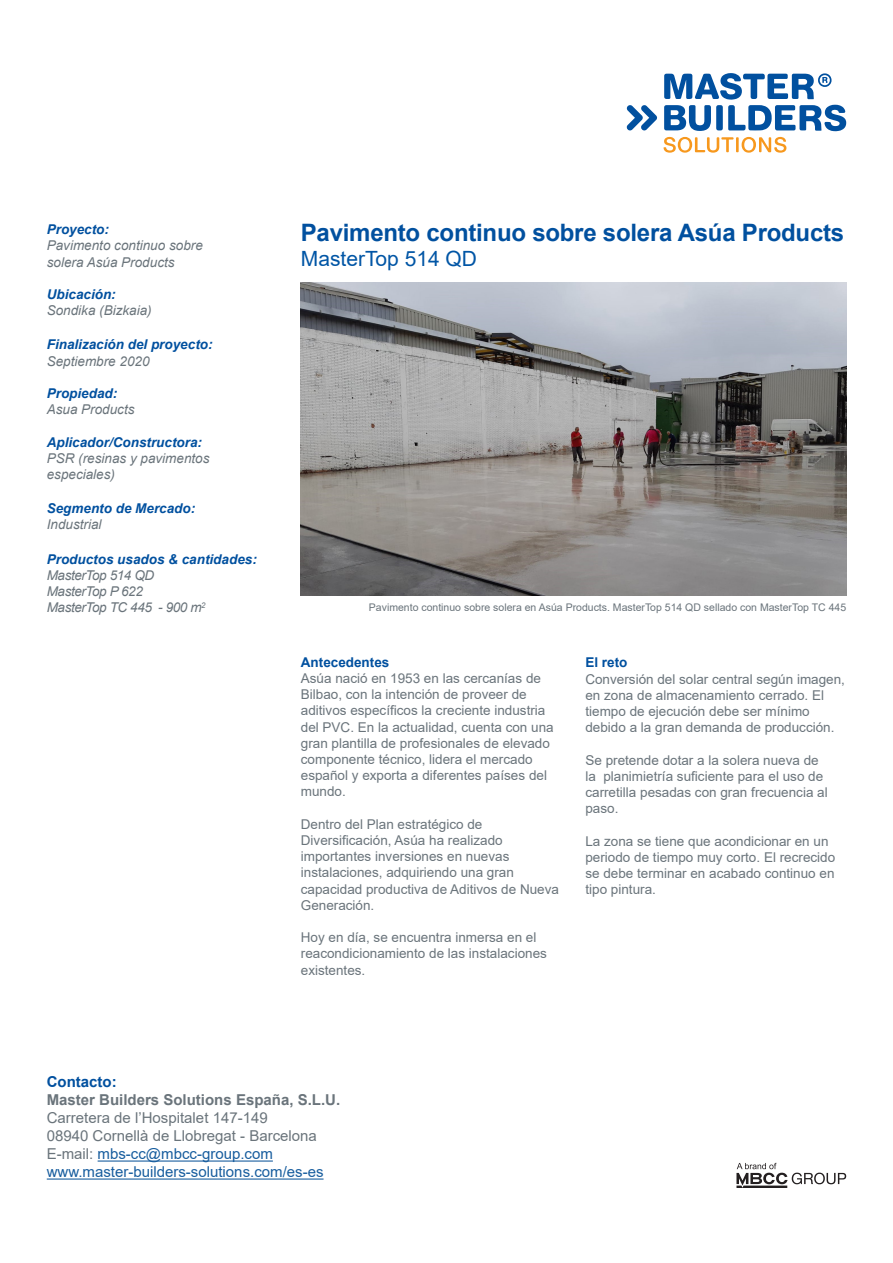
<style>
.page{position:relative;width:893px;height:1263px;background:#fff}
.page>*{position:absolute;margin:0;border:0;box-sizing:border-box;transform-origin:0 0}
.titular{font:700 24px "Arial";letter-spacing:-.01em;color:#01509f}
.subtitular{font:21px "Arial";color:#0155a5}
.t1{font:15px "Arial";color:#175d9e}
.t2{font:15px "Arial";color:#6a747b}
.t3{font:700 15px "Arial";color:#6a747b}
.t4{font:700 15px "Arial";color:#01509f}
.t5{font:13.5px/16.2px "Arial";color:#6a747b}
.Informacio{font:italic 13.5px/16.2px "Arial";color:#6a747b}
.Informacio_Titular{font:italic 700 13.5px "Arial";color:#01509f}
.Informacio-2{font:italic 13.5px "Arial";letter-spacing:-.03em;color:#6a747b}
.Apartats{font:700 13.5px "Arial";color:#01509f}
.peu_de_foto{font:10.5px "Arial";color:#6a747b}
.s1{color:#6a747b}
</style>
<div class="page">
<hr style="left:98px;top:1160px;width:175px;height:1px;background:#175d9e">
<hr style="left:47px;top:1178px;width:277px;height:1px;background:#175d9e">
<svg style="left:627px;top:105px;width:30px;height:25px"></svg>
<svg style="left:664px;top:73px;width:182px;height:58px"></svg>
<svg style="left:663px;top:137px;width:123px;height:16px"></svg>
<svg style="left:736px;top:1163px;width:110px;height:25px"></svg>
<img style="left:301px;top:283px;width:545px;height:313px">
<p class="Informacio_Titular" style="left:47px;top:220px;width:64px">Proyecto:</p>
<p class="Informacio" style="left:47px;top:238px;width:158px">Pavimento continuo sobre</p>
<p class="Informacio" style="left:47px;top:254px;width:129px">solera Asúa Products</p>
<p class="Informacio_Titular" style="left:47px;top:285px;width:71px">Ubicación:</p>
<p class="Informacio" style="left:47px;top:303px;width:107px">Sondika (Bizkaia)</p>
<p class="Informacio_Titular" style="left:47px;top:336px;width:167px">Finalización del proyecto:</p>
<p class="Informacio" style="left:47px;top:353px;width:104px">Septiembre 2020</p>
<p class="Informacio_Titular" style="left:47px;top:384px;width:72px">Propiedad:</p>
<p class="Informacio" style="left:47px;top:402px;width:89px">Asua Products</p>
<p class="Informacio_Titular" style="left:47px;top:433px;width:157px">Aplicador/Constructora:</p>
<p class="Informacio" style="left:47px;top:450px;width:164px">PSR (resinas y pavimentos especiales)</p>
<p class="Informacio_Titular" style="left:47px;top:499px;width:150px">Segmento de Mercado:</p>
<p class="Informacio" style="left:47px;top:517px;width:56px">Industrial</p>
<p class="Informacio_Titular" style="left:47px;top:550px;width:212px">Productos usados &amp; cantidades:</p>
<p class="Informacio-2" style="left:47px;top:566px;width:109px">MasterTop 514 QD</p>
<p class="Informacio-2" style="left:47px;top:582px;width:98px">MasterTop P 622</p>
<p class="Informacio-2" style="left:47px;top:599px;width:160px">MasterTop TC 445 - 900 m<sup>2</sup></p>
<p class="titular" style="left:301px;top:215px;width:545px">Pavimento continuo sobre solera Asúa Products</p>
<p class="subtitular" style="left:301px;top:244px;width:178px">MasterTop 514 QD</p>
<p class="peu_de_foto" style="left:369px;top:600px;width:479px">Pavimento continuo sobre solera en Asúa Products. MasterTop 514 QD sellado con MasterTop TC 445</p>
<p class="Apartats" style="left:301px;top:653px;width:90px">Antecedentes</p>
<p class="t5" style="left:301px;top:670px;width:254px">Asúa nació en 1953 en las cercanías de Bilbao, con la intención de proveer de aditivos específicos la creciente industria del PVC. En la actualidad, cuenta con una gran plantilla de profesionales de elevado componente técnico, lidera el mercado español y exporta a diferentes países del mundo.</p>
<p class="t5" style="left:301px;top:816px;width:260px">Dentro del Plan estratégico de<br>Diversificación, Asúa ha realizado importantes inversiones en nuevas instalaciones, adquiriendo una gran capacidad productiva de Aditivos de Nueva<br>Generación.</p>
<p class="t5" style="left:301px;top:929px;width:248px">Hoy en día, se encuentra inmersa en el reacondicionamiento de las instalaciones existentes.</p>
<p class="Apartats" style="left:585px;top:653px;width:44px">El reto</p>
<p class="t5" style="left:585px;top:670px;width:261px">Conversión del solar central según imagen, en zona de almacenamiento cerrado. El tiempo de ejecución debe ser mínimo debido a la gran demanda de producción.</p>
<p class="t5" style="left:585px;top:751px;width:244px">Se pretende dotar a la solera nueva de la planimietría suficiente para el uso de carretilla pesadas con gran frecuencia al paso.</p>
<p class="t5" style="left:585px;top:832px;width:251px">La zona se tiene que acondicionar en un periodo de tiempo muy corto. El recrecido se debe terminar en acabado continuo en tipo pintura.</p>
<p class="t4" style="left:47px;top:1071px;width:71px">Contacto:</p>
<p class="t3" style="left:47px;top:1089px;width:295px">Master Builders Solutions España, S.L.U.</p>
<p class="t2" style="left:47px;top:1108px;width:222px">Carretera de l’Hospitalet 147-149</p>
<p class="t2" style="left:47px;top:1126px;width:272px">08940 Cornellà de Llobregat - Barcelona</p>
<p class="t1" style="left:47px;top:1144px;width:228px"><span class="s1">E-mail:</span> mbs-cc@mbcc-group.com</p>
<p class="t1" style="left:47px;top:1162px;width:278px">www.master-builders-solutions.com/es-es</p>
</div>
